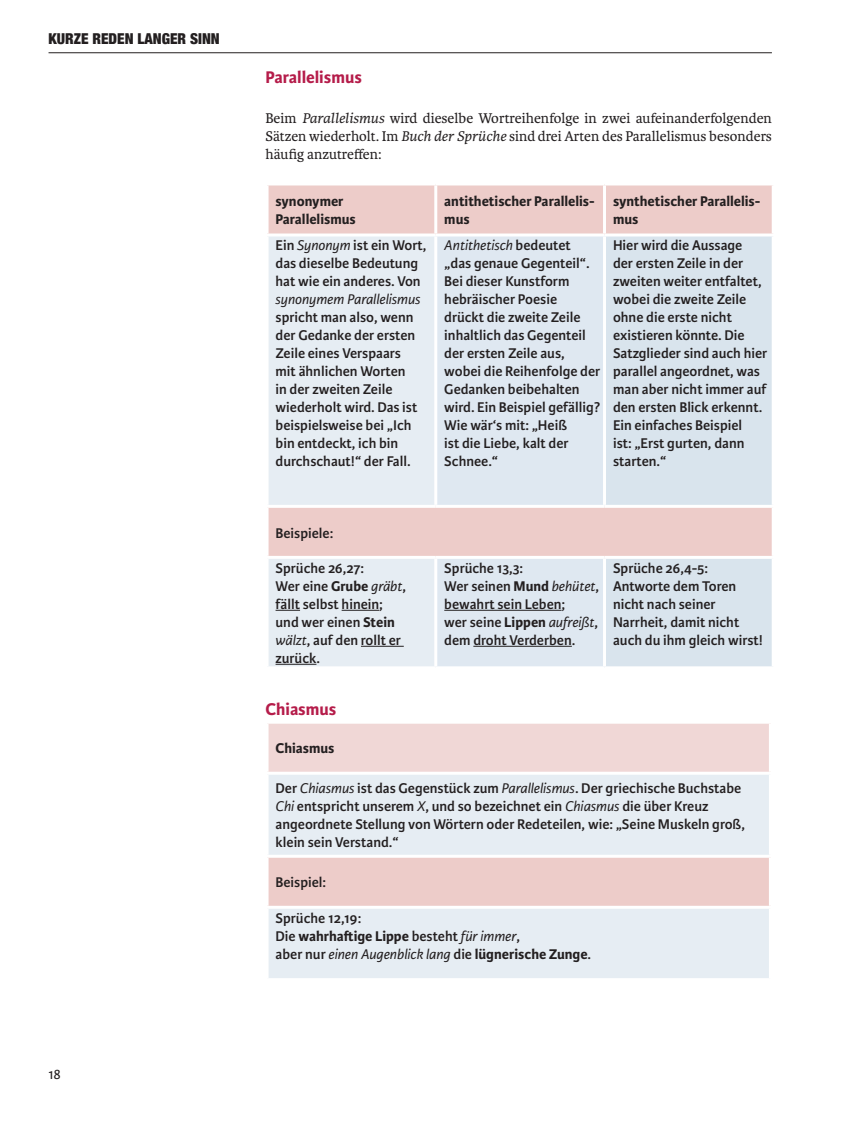
<style>
.page{position:relative;width:846px;height:1143px;background:#fff}
.page>*{position:absolute;margin:0;border:0;box-sizing:border-box;transform-origin:0 0}
.t1{font:700 18px "Karmina Sans";color:#b51c4a}
.t2{font:600 15px/18px "Karmina Sans";color:#231f20}
.t3{font:15px/18px "Karmina Basic";color:#231f20;text-align:justify}
.t4{font:700 15px/18px "Karmina Sans";color:#231f20}
.t5{font:italic 15px "Karmina Sans";color:#231f20}
.t6{font:900 condensed 15px "Helvetica Neue";color:#231f20}
.t7{font:15px "Karmina Sans";color:#231f20}
.s1{font-style:italic}
.s2{font-weight:400;font-style:italic}
.s3{font-weight:700}
</style>
<div class="page">
<hr style="left:49px;top:52px;width:722px;height:1px;background:#231f20">
<div style="left:268px;top:185px;width:503px;height:49px;background:#edccc9"></div>
<svg style="left:268px;top:237px;width:167px;height:429px;background:#e6e9ee"></svg>
<svg style="left:435px;top:237px;width:169px;height:429px;background:#e0e4ec"></svg>
<svg style="left:604px;top:237px;width:167px;height:429px;background:#dbe1e8"></svg>
<hr style="left:434px;top:185px;width:3px;height:49px;background:#fff">
<hr style="left:603px;top:185px;width:3px;height:49px;background:#fff">
<hr style="left:434px;top:237px;width:3px;height:268px;background:#fff">
<hr style="left:603px;top:237px;width:3px;height:268px;background:#fff">
<hr style="left:265px;top:505px;width:170px;height:3px;background:#fff">
<hr style="left:435px;top:505px;width:169px;height:3px;background:#fff">
<hr style="left:604px;top:505px;width:170px;height:3px;background:#fff">
<hr style="left:265px;top:556px;width:170px;height:3px;background:#fff">
<hr style="left:435px;top:556px;width:169px;height:3px;background:#fff">
<hr style="left:434px;top:559px;width:3px;height:107px;background:#fff">
<hr style="left:604px;top:556px;width:170px;height:3px;background:#fff">
<hr style="left:603px;top:559px;width:3px;height:107px;background:#fff">
<svg style="left:275px;top:610px;width:25px;height:1px"></svg>
<hr style="left:341px;top:610px;width:38px;height:1px;background:#231f20">
<hr style="left:361px;top:646px;width:42px;height:1px;background:#231f20">
<hr style="left:275px;top:664px;width:41px;height:1px;background:#231f20">
<hr style="left:444px;top:610px;width:117px;height:1px;background:#231f20">
<hr style="left:473px;top:646px;width:98px;height:1px;background:#231f20">
<div style="left:267px;top:722px;width:503px;height:51px;background:#f0d7d6"></div>
<div style="left:268px;top:775px;width:500px;height:203px;background:#e6edf3"></div>
<div style="left:267px;top:856px;width:503px;height:51px;background:#edccc9"></div>
<hr style="left:265px;top:721px;width:506px;height:3px;background:#fff">
<hr style="left:265px;top:724px;width:3px;height:48px;background:#fff">
<hr style="left:768px;top:724px;width:3px;height:48px;background:#fff">
<hr style="left:265px;top:772px;width:506px;height:3px;background:#fff">
<hr style="left:265px;top:855px;width:506px;height:3px;background:#fff">
<hr style="left:265px;top:858px;width:3px;height:48px;background:#fff">
<hr style="left:768px;top:858px;width:3px;height:48px;background:#fff">
<hr style="left:265px;top:906px;width:506px;height:3px;background:#fff">
<p class="t6" style="left:49px;top:27px;width:173px">KURZE REDEN LANGER SINN</p>
<p class="t7" style="left:49px;top:1066px;width:14px">18</p>
<p class="t1" style="left:265px;top:67px;width:98px">Parallelismus</p>
<p class="t3" style="left:265px;top:110px;width:508px">Beim <span class="s1">Parallelismus</span> wird dieselbe Wortreihenfolge in zwei aufeinanderfolgenden Sätzen wiederholt. Im <span class="s1">Buch der Sprüche</span> sind drei Arten des Parallelismus besonders häufig anzutreffen:</p>
<p class="t4" style="left:275px;top:193px;width:82px">synonymer<br>Parallelismus</p>
<p class="t4" style="left:444px;top:193px;width:152px">antithetischer Parallelis&shy;mus</p>
<p class="t4" style="left:613px;top:193px;width:149px">synthetischer Parallelis&shy;mus</p>
<p class="t2" style="left:275px;top:237px;width:152px">Ein <span class="s2">Synonym</span> ist ein Wort, das dieselbe Bedeutung hat wie ein anderes. Von</p>
<p class="t5" style="left:275px;top:291px;width:146px">synonymem Parallelismus</p>
<p class="t2" style="left:275px;top:309px;width:143px">spricht man also, wenn der Gedanke der ersten<br>Zeile eines Verspaars mit ähnlichen Worten in der zweiten Zeile wiederholt wird. Das ist beispielsweise bei „Ich bin entdeckt, ich bin durchschaut!“ der Fall.</p>
<p class="t2" style="left:444px;top:237px;width:157px"><span class="s2">Antithetisch</span> bedeutet „das genaue Gegenteil“.<br>Bei dieser Kunstform hebräischer Poesie drückt die zweite Zeile inhaltlich das Gegenteil der ersten Zeile aus, wobei die Reihenfolge der<br>Gedanken beibehalten wird. Ein Beispiel gefällig?<br>Wie wär‘s mit: „Heiß<br>ist die Liebe, kalt der<br>Schnee.“</p>
<p class="t2" style="left:613px;top:237px;width:156px">Hier wird die Aussage<br>der ersten Zeile in der zweiten weiter entfaltet, wobei die zweite Zeile ohne die erste nicht existieren könnte. Die<br>Satzglieder sind auch hier parallel angeordnet, was man aber nicht immer auf den ersten Blick erkennt.<br>Ein einfaches Beispiel<br>ist: „Erst gurten, dann starten.“</p>
<p class="t2" style="left:275px;top:524px;width:59px">Beispiele:</p>
<p class="t2" style="left:275px;top:559px;width:132px">Sprüche 26,27:<br>Wer eine <span class="s3">Grube</span> <span class="s2">gräbt</span>, fällt selbst hinein; und wer einen <span class="s3">Stein </span><span class="s2">wälzt</span>, auf den rollt er zurück.</p>
<p class="t2" style="left:444px;top:559px;width:156px">Sprüche 13,3:<br>Wer seinen <span class="s3">Mund</span> <span class="s2">behütet</span>, bewahrt sein Leben;<br>wer seine <span class="s3">Lippen</span> <span class="s2">aufreißt</span>, dem droht Verderben.</p>
<p class="t2" style="left:613px;top:559px;width:151px">Sprüche 26,4-5:<br>Antworte dem Toren nicht nach seiner<br>Narrheit, damit nicht auch du ihm gleich wirst!</p>
<p class="t1" style="left:265px;top:699px;width:72px">Chiasmus</p>
<p class="t4" style="left:275px;top:740px;width:60px">Chiasmus</p>
<p class="t2" style="left:275px;top:780px;width:471px">Der <span class="s2">Chiasmus</span> ist das Gegenstück zum <span class="s2">Parallelismus</span>. Der griechische Buchstabe <span class="s2">Chi</span> entspricht unserem <span class="s2">X</span>, und so bezeichnet ein <span class="s2">Chiasmus</span> die über Kreuz angeordnete Stellung von Wörtern oder Redeteilen, wie: „Seine Muskeln groß, klein sein Verstand.“</p>
<p class="t2" style="left:275px;top:874px;width:52px">Beispiel:</p>
<p class="t2" style="left:275px;top:909px;width:317px">Sprüche 12,19:<br>Die <span class="s3">wahrhaftige Lippe</span> besteht <span class="s2">für immer</span>,<br>aber nur <span class="s2">einen Augenblick lang</span> die <span class="s3">lügnerische Zunge</span>.</p>
</div>
